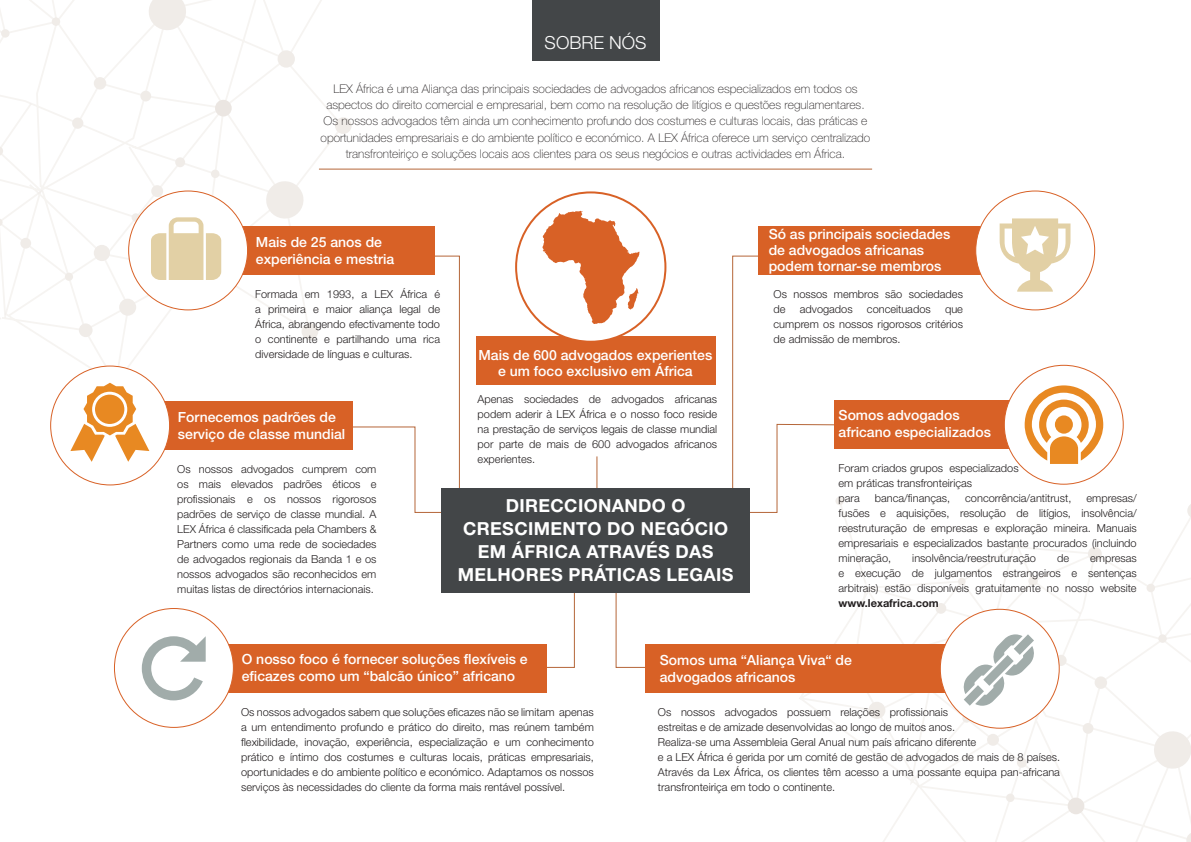
<style>
.page{position:relative;width:1191px;height:842px;background:#fff}
.page>*{position:absolute;margin:0;border:0;box-sizing:border-box;transform-origin:0 0}
.Company_name{font:700 18px/23px "Helvetica Neue LT Std";letter-spacing:.02em;color:#fff;text-align:center}
.Company_name-2{font:300 18px "Helvetica Neue LT Std";color:#fff}
.Body{font:500 14px/17px "Helvetica Neue LT Std";color:#fff}
.t1{font:100 12px/16.4px "Helvetica Neue LT Std";color:#231f20;text-align:center}
.Body-2{font:300 11px/15px "Helvetica Neue LT Std";color:#231f20;text-align:justify}
.s1{font-weight:700}
</style>
<div class="page">
<svg style="left:797px;top:545px;width:394px;height:297px"></svg>
<svg style="left:1148px;top:587px;width:16px;height:53px"></svg>
<div style="left:835px;top:497px;width:9px;height:8px;background:#f0ece8;border-radius:50%"></div>
<div style="left:987px;top:734px;width:12px;height:12px;background:#f0ece8;border-radius:50%"></div>
<div style="left:868px;top:702px;width:17px;height:17px;background:#f0ece8;border-radius:50%"></div>
<div style="left:1094px;top:676px;width:13px;height:13px;background:#f0ece8;border-radius:50%"></div>
<div style="left:1087px;top:547px;width:14px;height:14px;background:#f0ece8;border-radius:50%"></div>
<div style="left:1017px;top:758px;width:9px;height:10px;background:#f0ece8;border-radius:50%"></div>
<svg style="left:1187px;top:504px;width:4px;height:15px"></svg>
<div style="left:1082px;top:723px;width:11px;height:11px;background:#f0ece8;border-radius:50%"></div>
<svg style="left:962px;top:714px;width:8px;height:9px"></svg>
<div style="left:1006px;top:793px;width:8px;height:9px;background:#f0ece8;border-radius:50%"></div>
<div style="left:1146px;top:584px;width:9px;height:8px;background:#f0ece8;border-radius:50%"></div>
<div style="left:1158px;top:634px;width:8px;height:9px;background:#f0ece8;border-radius:50%"></div>
<svg style="left:1074px;top:729px;width:117px;height:113px"></svg>
<div style="left:1067px;top:798px;width:17px;height:16px;background:#ebe6e2;border-radius:50%"></div>
<svg style="left:0;top:0;width:288px;height:387px"></svg>
<svg style="left:4px;top:20px;width:54px;height:15px"></svg>
<div style="left:151px;top:185px;width:12px;height:12px;background:#f0ece8;border-radius:50%"></div>
<div style="left:79px;top:323px;width:14px;height:14px;background:#f0ece8;border-radius:50%"></div>
<div style="left:65px;top:273px;width:8px;height:8px;background:#f0ece8;border-radius:50%"></div>
<div style="left:119px;top:299px;width:17px;height:17px;background:#f0ece8;border-radius:50%"></div>
<div style="left:94px;top:77px;width:12px;height:13px;background:#f0ece8;border-radius:50%"></div>
<div style="left:72px;top:118px;width:11px;height:11px;background:#f0ece8;border-radius:50%"></div>
<div style="left:175px;top:157px;width:10px;height:10px;background:#f0ece8;border-radius:50%"></div>
<div style="left:335px;top:117px;width:17px;height:17px;background:#f0ece8;border-radius:50%"></div>
<div style="left:301px;top:323px;width:17px;height:17px;background:#f0ece8;border-radius:50%"></div>
<div style="left:277px;top:50px;width:18px;height:18px;background:#f0ece8;border-radius:50%"></div>
<div style="left:94px;top:245px;width:16px;height:16px;background:#f0ece8;border-radius:50%"></div>
<svg style="left:264px;top:179px;width:40px;height:42px"></svg>
<div style="left:140px;top:91px;width:11px;height:10px;background:#f0ece8;border-radius:50%"></div>
<svg style="left:132px;top:213px;width:8px;height:9px"></svg>
<div style="left:211px;top:170px;width:8px;height:8px;background:#f0ece8;border-radius:50%"></div>
<div style="left:1px;top:29px;width:9px;height:9px;background:#f0ece8;border-radius:50%"></div>
<svg style="left:0;top:102px;width:71px;height:217px"></svg>
<div style="left:52px;top:17px;width:8px;height:9px;background:#f0ece8;border-radius:50%"></div>
<svg style="left:147px;top:0;width:140px;height:110px"></svg>
<div style="left:215px;top:100px;width:17px;height:16px;background:#ebe6e2;border-radius:50%"></div>
<svg style="left:615px;top:592px;width:35px;height:76px"></svg>
<svg style="left:544px;top:592px;width:31px;height:76px"></svg>
<svg style="left:353px;top:423px;width:485px;height:90px"></svg>
<hr style="left:596px;top:456px;width:1px;height:36px;background:#b56639">
<svg style="left:432px;top:255px;width:28px;height:242px"></svg>
<svg style="left:731px;top:255px;width:28px;height:243px"></svg>
<div style="left:223px;top:226px;width:211px;height:49px;background:#d86126"></div>
<div style="left:209px;top:644px;width:337px;height:48px;background:#d86126"></div>
<div style="left:645px;top:644px;width:338px;height:48px;background:#d86126"></div>
<div style="left:145px;top:401px;width:208px;height:49px;background:#d86126"></div>
<div style="left:476px;top:336px;width:240px;height:49px;background:#d86126"></div>
<div style="left:758px;top:226px;width:227px;height:49px;background:#d86126"></div>
<div style="left:833px;top:401px;width:178px;height:48px;background:#d86126"></div>
<div style="left:532px;top:0;width:127px;height:61px;background:#434648"></div>
<div style="left:441px;top:488px;width:308px;height:104px;background:#434648"></div>
<hr style="left:319px;top:169px;width:553px;height:1px;background:#b56639">
<div style="left:129px;top:191px;width:118px;height:119px;background:#fff;border-radius:50%"></div>
<div style="left:114px;top:608px;width:119px;height:119px;background:#fff;border-radius:50%"></div>
<div style="left:51px;top:366px;width:119px;height:119px;background:#fff;border-radius:50%"></div>
<div style="left:516px;top:192px;width:149px;height:150px;background:#fff;border-radius:50%"></div>
<div style="left:975px;top:191px;width:119px;height:119px;background:#fff;border-radius:50%"></div>
<div style="left:940px;top:609px;width:119px;height:119px;background:#fff;border-radius:50%"></div>
<div style="left:1004px;top:365px;width:119px;height:119px;background:#fff;border-radius:50%"></div>
<svg style="left:151px;top:217px;width:70px;height:63px"></svg>
<svg style="left:70px;top:383px;width:79px;height:79px"></svg>
<svg style="left:142px;top:636px;width:64px;height:64px"></svg>
<svg style="left:865px;top:543px;width:217px;height:163px"></svg>
<svg style="left:542px;top:211px;width:97px;height:113px"></svg>
<svg style="left:999px;top:218px;width:71px;height:74px"></svg>
<svg style="left:1024px;top:385px;width:79px;height:79px"></svg>
<p class="Company_name-2" style="left:544px;top:31px;width:103px">SOBRE NÓS</p>
<p class="t1" style="left:321px;top:80px;width:551px">LEX África é uma Aliança das principais sociedades de advogados africanos especializados em todos os aspectos do direito comercial e empresarial, bem como na resolução de litígios e questões regulamentares.<br>Os nossos advogados têm ainda um conhecimento profundo dos costumes e culturas locais, das práticas e oportunidades empresariais e do ambiente político e económico. A LEX África oferece um serviço centralizado transfronteiriço e soluções locais aos clientes para os seus negócios e outras actividades em África.</p>
<p class="Body" style="left:256px;top:233px;width:140px">Mais de 25 anos de experiência e mestria</p>
<p class="Body-2" style="left:255px;top:286px;width:186px">Formada em 1993, a LEX África é a primeira e maior aliança legal de África, abrangendo efectivamente todo o continente e partilhando uma rica diversidade de línguas e culturas.</p>
<p class="Body" style="left:178px;top:408px;width:169px">Fornecemos padrões de serviço de classe mundial</p>
<p class="Body-2" style="left:177px;top:461px;width:201px">Os nossos advogados cumprem com os mais elevados padrões éticos e profissionais e os nossos rigorosos padrões de serviço de classe mundial. A LEX África é classificada pela Chambers &amp; Partners como uma rede de sociedades de advogados regionais da Banda 1 e os nossos advogados são reconhecidos em muitas listas de directórios internacionais.</p>
<p class="Body" style="left:478px;top:347px;width:235px;line-height:16px;text-align:center">Mais de 600 advogados experientes e um foco exclusivo em África</p>
<p class="Body-2" style="left:477px;top:391px;width:241px">Apenas sociedades de advogados africanas podem aderir à LEX África e o nosso foco reside na prestação de serviços legais de classe mundial por parte de mais de 600 advogados africanos experientes.</p>
<p class="Company_name" style="left:458px;top:494px;width:277px">DIRECCIONANDO O<br>CRESCIMENTO DO NEGÓCIO<br>EM ÁFRICA ATRAVÉS DAS<br>MELHORES PRÁTICAS LEGAIS</p>
<p class="Body" style="left:768px;top:226px;width:183px;line-height:16px">Só as principais sociedades de advogados africanas podem tornar-se membros</p>
<p class="Body-2" style="left:773px;top:286px;width:191px">Os nossos membros são sociedades de</p>
<p class="Body-2" style="left:800px;top:301px;width:54px">advogados</p>
<p class="Body-2" style="left:867px;top:301px;width:65px">conceituados</p>
<p class="Body-2" style="left:773px;top:301px;width:191px;text-indent:171px">que cumprem os nossos rigorosos critérios de admissão de membros.</p>
<p class="Body" style="left:838px;top:407px;width:154px">Somos advogados africano especializados</p>
<p class="Body-2" style="left:838px;top:461px;width:181px">Foram criados grupos especializados em práticas transfronteiriças</p>
<p class="Body-2" style="left:838px;top:491px;width:23px">para</p>
<p class="Body-2" style="left:875px;top:491px;width:77px">banca/finanças,</p>
<p class="Body-2" style="left:965px;top:491px;width:108px">concorrência/antitrust,</p>
<p class="Body-2" style="left:838px;top:491px;width:300px;text-indent:248px">empresas/ fusões e aquisições, resolução de litígios, insolvência/ reestruturação de empresas e exploração mineira. Manuais empresariais e especializados bastante procurados (incluindo mineração,</p>
<p class="Body-2" style="left:912px;top:551px;width:125px">insolvência/reestruturação</p>
<p class="Body-2" style="left:1057px;top:551px;width:14px">de</p>
<p class="Body-2" style="left:838px;top:551px;width:300px;text-indent:252px">empresas e execução de julgamentos estrangeiros e sentenças arbitrais) estão disponíveis gratuitamente no nosso website <span class="s1">www.lexafrica.com</span></p>
<p class="Body" style="left:242px;top:650px;width:287px">O nosso foco é fornecer soluções flexíveis e eficazes como um “balcão único” africano</p>
<p class="Body-2" style="left:241px;top:704px;width:354px">Os nossos advogados sabem que soluções eficazes não se limitam apenas a um entendimento profundo e prático do direito, mas reúnem também flexibilidade, inovação, experiência, especialização e um conhecimento prático e íntimo dos costumes e culturas locais, práticas empresariais, oportunidades e do ambiente político e económico. Adaptamos os nossos serviços às necessidades do cliente da forma mais rentável possível.</p>
<p class="Body" style="left:660px;top:651px;width:194px">Somos uma “Aliança Viva“ de advogados africanos</p>
<p class="Body-2" style="left:658px;top:704px;width:320px;text-align:left">Os nossos advogados possuem relações profissionais estreitas e de amizade desenvolvidas ao longo de muitos anos.<br>Realiza-se uma Assembleia Geral Anual num país africano diferente</p>
<p class="Body-2" style="left:658px;top:749px;width:404px">e a LEX África é gerida por um comité de gestão de advogados de mais de 8 países.<br>Através da Lex África, os clientes têm acesso a uma possante equipa pan-africana transfronteiriça em todo o continente.</p>
</div>
